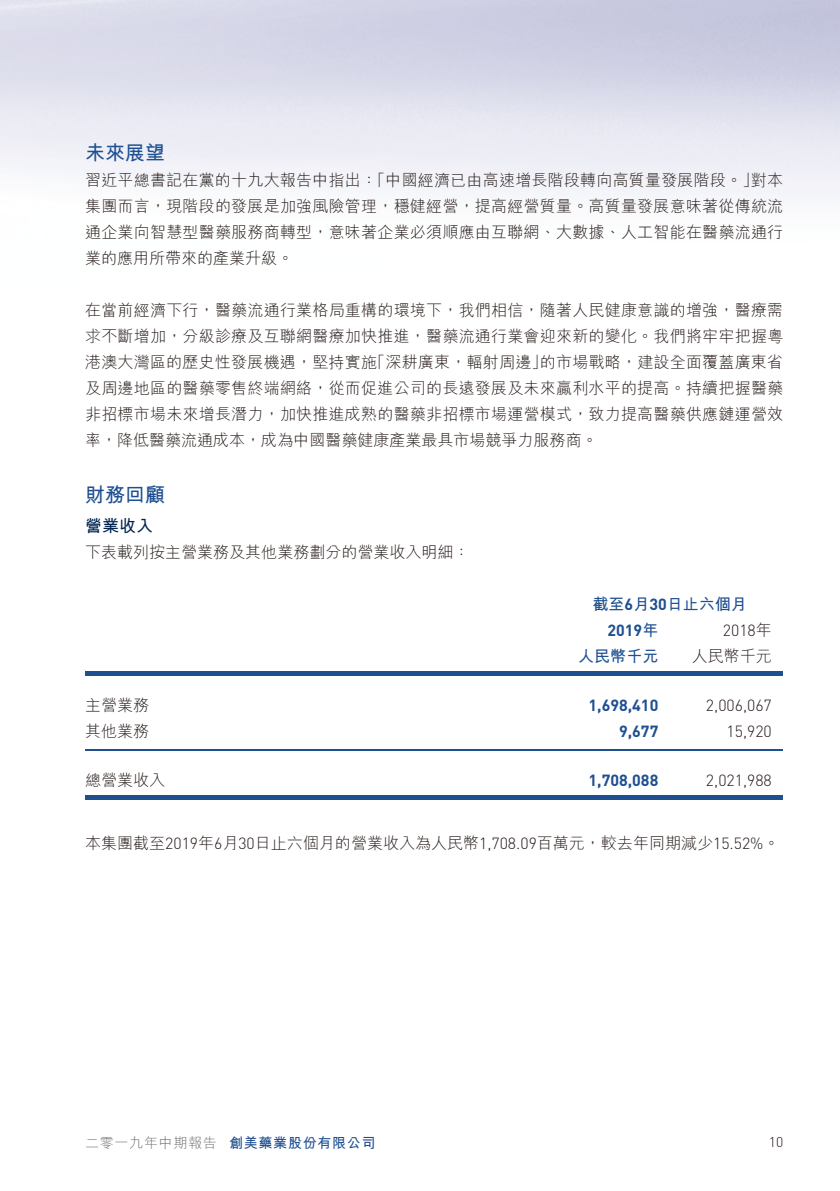
<style>
.page{position:relative;width:840px;height:1191px;background:#fff}
.page>*{position:absolute;margin:0;border:0;box-sizing:border-box;transform-origin:0 0}
.t1{font:20px "M Hei HK Bold E Ten B5 H";color:#1d4f91}
.t2{font:17px "M Hei HK Bold E Ten B5 H";color:#002350}
.t3{font:16px/26px "M Hei HK Light E Ten B5 H";color:#231916;text-align:justify}
.t4{font:300 16px "DIN";color:#231916}
.t5{font:700 16px "DIN";color:#1d4f91}
.t6{font:16px "M Hei HK Bold E Ten B5 H";color:#1d4f91}
.t7{font:14px "M Hei HK Bold E Ten B5 H";letter-spacing:.05em;color:#1d4f91}
.t8{font:300 14px "DIN";color:#231916}
.s1{font-family:"DIN";font-weight:700}
.s2{font-family:"M Hei HK Bold E Ten B5 H";font-weight:400}
.s3{font-family:"M Hei HK Light E Ten B5 H";font-weight:400}
.s4{font-family:"DIN";font-weight:300}
.s5{font-family:"M Hei HK Light E Ten B5 H";color:#717171}
</style>
<div class="page">
<hr style="left:85px;top:671px;width:471px;height:4px;background:#1d4f91">
<hr style="left:556px;top:671px;width:113px;height:4px;background:#1d4f91">
<hr style="left:669px;top:671px;width:113px;height:4px;background:#1d4f91">
<hr style="left:85px;top:749px;width:471px;height:1px;background:#1d4f91">
<hr style="left:556px;top:749px;width:113px;height:1px;background:#1d4f91">
<hr style="left:669px;top:749px;width:113px;height:1px;background:#1d4f91">
<hr style="left:85px;top:795px;width:471px;height:4px;background:#1d4f91">
<hr style="left:556px;top:795px;width:113px;height:4px;background:#1d4f91">
<hr style="left:669px;top:795px;width:113px;height:4px;background:#1d4f91">
<p class="t1" style="left:85px;top:145px;width:81px">未來展望</p>
<p class="t3" style="left:85px;top:169px;width:699px">習近平總書記在黨的十九大報告中指出：「中國經濟已由高速增長階段轉向高質量發展階段。」對本集團而言，現階段的發展是加強風險管理，穩健經營，提高經營質量。高質量發展意味著從傳統流通企業向智慧型醫藥服務商轉型，意味著企業必須順應由互聯網、大數據、人工智能在醫藥流通行業的應用所帶來的產業升級。</p>
<p class="t3" style="left:85px;top:299px;width:699px">在當前經濟下行，醫藥流通行業格局重構的環境下，我們相信，隨著人民健康意識的增強，醫療需求不斷增加，分級診療及互聯網醫療加快推進，醫藥流通行業會迎來新的變化。我們將牢牢把握粵港澳大灣區的歷史性發展機遇，堅持實施「深耕廣東，輻射周邊」的市場戰略，建設全面覆蓋廣東省及周邊地區的醫藥零售終端網絡，從而促進公司的長遠發展及未來贏利水平的提高。持續把握醫藥非招標市場未來增長潛力，加快推進成熟的醫藥非招標市場運營模式，致力提高醫藥供應鏈運營效率，降低醫藥流通成本，成為中國醫藥健康產業最具市場競爭力服務商。</p>
<p class="t1" style="left:85px;top:487px;width:81px">財務回顧</p>
<p class="t2" style="left:85px;top:519px;width:69px">營業收入</p>
<p class="t3" style="left:85px;top:541px;width:385px">下表載列按主營業務及其他業務劃分的營業收入明細：</p>
<p class="t6" style="left:592px;top:598px;width:156px">截至<span class="s1">6</span>月<span class="s1">30</span>日止六個月</p>
<p class="t5" style="left:607px;top:624px;width:52px">2019<span class="s2">年</span></p>
<p class="t4" style="left:722px;top:624px;width:50px">2018<span class="s3">年</span></p>
<p class="t6" style="left:578px;top:650px;width:81px">人民幣千元</p>
<p class="t3" style="left:691px;top:645px;width:81px">人民幣千元</p>
<p class="t3" style="left:85px;top:694px;width:65px">主營業務</p>
<p class="t5" style="left:588px;top:699px;width:71px">1,698,410</p>
<p class="t4" style="left:705px;top:699px;width:67px">2,006,067</p>
<p class="t3" style="left:85px;top:720px;width:65px">其他業務</p>
<p class="t5" style="left:618px;top:725px;width:41px">9,677</p>
<p class="t4" style="left:726px;top:725px;width:47px">15,920</p>
<p class="t3" style="left:85px;top:769px;width:81px">總營業收入</p>
<p class="t5" style="left:588px;top:774px;width:71px">1,708,088</p>
<p class="t4" style="left:705px;top:774px;width:67px">2,021,988</p>
<p class="t3" style="left:85px;top:832px;width:695px">本集團截至<span class="s4">2019</span>年<span class="s4">6</span>月<span class="s4">30</span>日止六個月的營業收入為人民幣<span class="s4">1,708.09</span>百萬元，較去年同期減少<span class="s4">15.52%</span>。</p>
<p class="t7" style="left:85px;top:1137px;width:292px"><span class="s5">二零一九年中期報告</span> 創美藥業股份有限公司</p>
<p class="t8" style="left:768px;top:1136px;width:16px">10</p>
</div>
